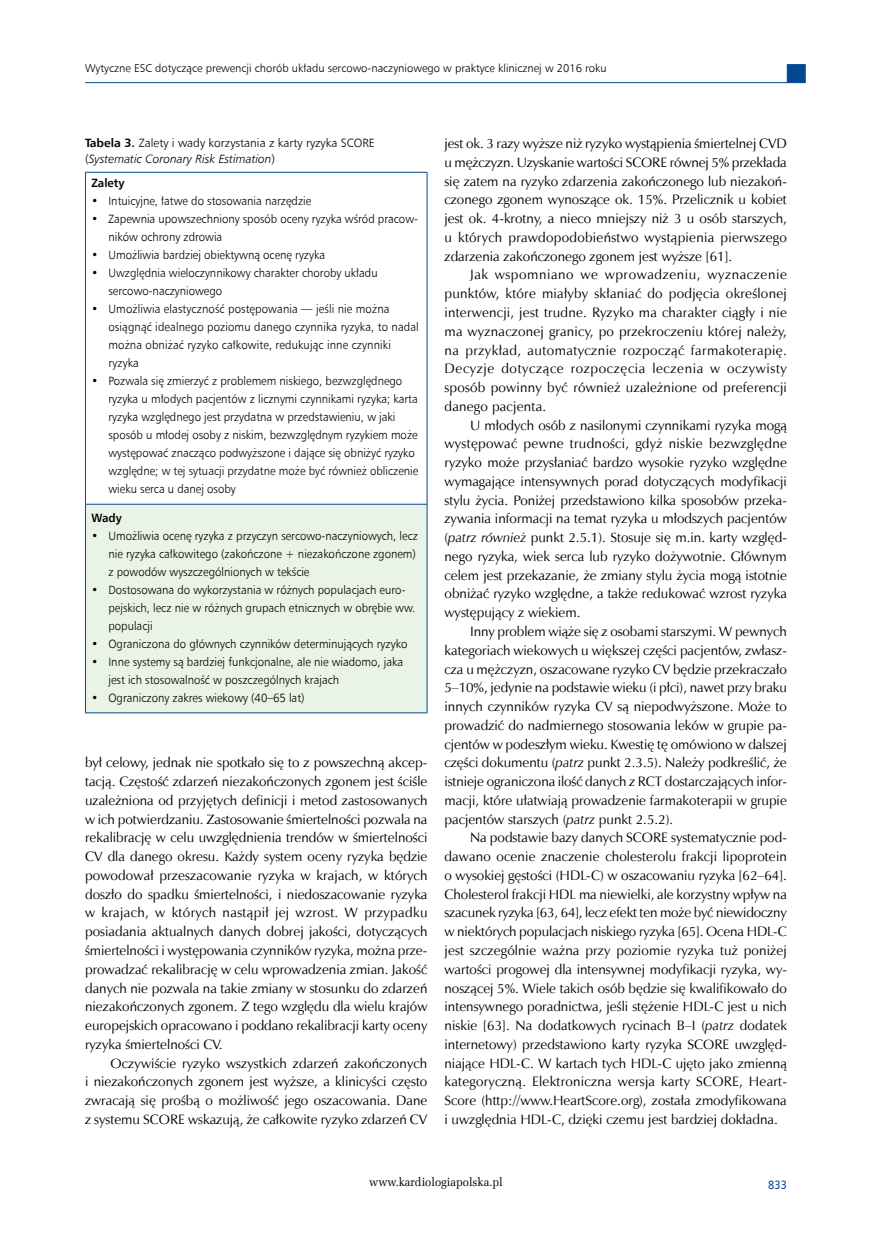
<style>
.page{position:relative;width:872px;height:1234px;background:#fff}
.page>*{position:absolute;margin:0;border:0;box-sizing:border-box;transform-origin:0 0}
.t1{font:13.65px/18.8px "Zapf Humnst EU";color:#000;text-align:justify}
.t2{font:12px/18px "Humnst 777 Lt EU";color:#000;scale:.95 1}
.t3{font:12px/16.5px "Humnst 777 Lt EU";color:#000}
.t4{font:12px "Zapf Ellipt EU";color:#000;scale:.95 1}
.t5{font:700 12px "Humnst 777 EU";color:#000;scale:.95 1}
.t6{font:12px "Humnst 777 EU";color:#004990;scale:.9 1}
.t7{font:11.25px "Humnst 777 Lt EU";color:#000}
.s1{font-family:"Humnst 777 EU";font-weight:700}
.s2{font-style:italic}
</style>
<div class="page">
<hr style="left:85px;top:82px;width:702px;height:1px;background:#004990">
<div style="left:787px;top:64px;width:18px;height:19px;background:#004990;border:1px solid #004990"></div>
<div style="left:85px;top:504px;width:342px;height:208px;background:#e9f4e7"></div>
<hr style="left:85px;top:172px;width:342px;height:1px;background:#004990">
<hr style="left:85px;top:173px;width:1px;height:330px;background:#004990">
<hr style="left:427px;top:173px;width:1px;height:330px;background:#004990">
<hr style="left:85px;top:503px;width:342px;height:1px;background:#004990">
<hr style="left:85px;top:504px;width:1px;height:208px;background:#004990">
<hr style="left:427px;top:504px;width:1px;height:208px;background:#004990">
<hr style="left:85px;top:712px;width:342px;height:1px;background:#004990">
<p class="t7" style="left:85px;top:61px;width:523px">Wytyczne ESC dotyczące prewencji chorób układu sercowo-naczyniowego w praktyce klinicznej w 2016 roku</p>
<p class="t3" style="left:85px;top:134px;width:291px"><span class="s1">Tabela 3.</span> Zalety i wady korzystania z karty ryzyka SCORE (<span class="s2">Systematic Coronary Risk Estimation</span>)</p>
<p class="t5" style="left:91px;top:175px;width:36px">Zalety</p>
<p class="t2" style="left:91px;top:192px;width:233px">• Intuicyjne, łatwe do stosowania narzędzie</p>
<p class="t2" style="left:108px;top:210px;width:327px;text-indent:-17px">• Zapewnia upowszechniony sposób oceny ryzyka wśród pracow&shy;ników ochrony zdrowia</p>
<p class="t2" style="left:91px;top:246px;width:247px">• Umożliwia bardziej obiektywną ocenę ryzyka</p>
<p class="t2" style="left:108px;top:264px;width:285px;text-indent:-17px">• Uwzględnia wieloczynnikowy charakter choroby układu sercowo-naczyniowego</p>
<p class="t2" style="left:108px;top:300px;width:328px;text-indent:-17px">• Umożliwia elastyczność postępowania — jeśli nie można osiągnąć idealnego poziomu danego czynnika ryzyka, to nadal można obniżać ryzyko całkowite, redukując inne czynniki ryzyka</p>
<p class="t2" style="left:108px;top:372px;width:328px;text-indent:-17px">• Pozwala się zmierzyć z problemem niskiego, bezwzględnego ryzyka u młodych pacjentów z licznymi czynnikami ryzyka; karta ryzyka względnego jest przydatna w przedstawieniu, w jaki sposób u młodej osoby z niskim, bezwzględnym ryzykiem może występować znacząco podwyższone i dające się obniżyć ryzyko względne; w tej sytuacji przydatne może być również obliczenie wieku serca u danej osoby</p>
<p class="t5" style="left:91px;top:510px;width:33px">Wady</p>
<p class="t2" style="left:108px;top:526px;width:327px;text-indent:-17px">• Umożliwia ocenę ryzyka z przyczyn sercowo-naczyniowych, lecz nie ryzyka całkowitego (zakończone + niezakończone zgonem) z powodów wyszczególnionych w tekście</p>
<p class="t2" style="left:108px;top:580px;width:324px;text-indent:-17px">• Dostosowana do wykorzystania w różnych populacjach euro&shy;pejskich, lecz nie w różnych grupach etnicznych w obrębie ww. populacji</p>
<p class="t2" style="left:91px;top:634px;width:334px">• Ograniczona do głównych czynników determinujących ryzyko</p>
<p class="t2" style="left:108px;top:652px;width:312px;text-indent:-17px">• Inne systemy są bardziej funkcjonalne, ale nie wiadomo, jaka jest ich stosowalność w poszczególnych krajach</p>
<p class="t2" style="left:91px;top:688px;width:226px">• Ograniczony zakres wiekowy (40–65 lat)</p>
<p class="t1" style="left:85px;top:753px;width:344px">był celowy, jednak nie spotkało się to z powszechną akcep&shy;tacją. Częstość zdarzeń niezakończonych zgonem jest ściśle uzależniona od przyjętych definicji i metod zastosowanych w ich potwierdzaniu. Zastosowanie śmiertelności pozwala na rekalibrację w celu uwzględnienia trendów w śmiertelności CV dla danego okresu. Każdy system oceny ryzyka będzie powodował przeszacowanie ryzyka w krajach, w których doszło do spadku śmiertelności, i niedoszacowanie ryzyka w krajach, w których nastąpił jej wzrost. W przypadku posiadania aktualnych danych dobrej jakości, dotyczących śmiertelności i występowania czynników ryzyka, można prze&shy;prowadzać rekalibrację w celu wprowadzenia zmian. Jakość danych nie pozwala na takie zmiany w stosunku do zdarzeń niezakończonych zgonem. Z tego względu dla wielu krajów europejskich opracowano i poddano rekalibracji karty oceny ryzyka śmiertelności CV.</p>
<p class="t1" style="left:85px;top:1053px;width:344px;text-indent:26px">Oczywiście ryzyko wszystkich zdarzeń zakończonych i niezakończonych zgonem jest wyższe, a klinicyści często zwracają się prośbą o możliwość jego oszacowania. Dane z systemu SCORE wskazują, że całkowite ryzyko zdarzeń CV</p>
<p class="t1" style="left:444px;top:134px;width:344px">jest ok. 3 razy wyższe niż ryzyko wystąpienia śmiertelnej CVD u mężczyzn. Uzyskanie wartości SCORE równej 5% przekłada się zatem na ryzyko zdarzenia zakończonego lub niezakoń&shy;czonego zgonem wynoszące ok. 15%. Przelicznik u kobiet jest ok. 4-krotny, a nieco mniejszy niż 3 u osób starszych, u których prawdopodobieństwo wystąpienia pierwszego zdarzenia zakończonego zgonem jest wyższe [61].</p>
<p class="t1" style="left:444px;top:265px;width:344px;text-indent:25px">Jak wspomniano we wprowadzeniu, wyznaczenie punktów, które miałyby skłaniać do podjęcia określonej interwencji, jest trudne. Ryzyko ma charakter ciągły i nie ma wyznaczonej granicy, po przekroczeniu której należy, na przykład, automatycznie rozpocząć farmakoterapię.<br>Decyzje dotyczące rozpoczęcia leczenia w oczywisty sposób powinny być również uzależnione od preferencji danego pacjenta.</p>
<p class="t1" style="left:444px;top:415px;width:344px;text-indent:26px">U młodych osób z nasilonymi czynnikami ryzyka mogą występować pewne trudności, gdyż niskie bezwzględne ryzyko może przysłaniać bardzo wysokie ryzyko względne wymagające intensywnych porad dotyczących modyfikacji stylu życia. Poniżej przedstawiono kilka sposobów przeka&shy;zywania informacji na temat ryzyka u młodszych pacjentów (<span class="s2">patrz również</span> punkt 2.5.1). Stosuje się m.in. karty względ&shy;nego ryzyka, wiek serca lub ryzyko dożywotnie. Głównym celem jest przekazanie, że zmiany stylu życia mogą istotnie obniżać ryzyko względne, a także redukować wzrost ryzyka występujący z wiekiem.</p>
<p class="t1" style="left:444px;top:622px;width:344px;text-indent:26px">Inny problem wiąże się z osobami starszymi. W pewnych kategoriach wiekowych u większej części pacjentów, zwłasz&shy;cza u mężczyzn, oszacowane ryzyko CV będzie przekraczało 5–10%, jedynie na podstawie wieku (i płci), nawet przy braku innych czynników ryzyka CV są niepodwyższone. Może to prowadzić do nadmiernego stosowania leków w grupie pa&shy;cjentów w podeszłym wieku. Kwestię tę omówiono w dalszej części dokumentu (<span class="s2">patrz</span> punkt 2.3.5). Należy podkreślić, że istnieje ograniczona ilość danych z RCT dostarczających infor&shy;macji, które ułatwiają prowadzenie farmakoterapii w grupie pacjentów starszych (<span class="s2">patrz</span> punkt 2.5.2).</p>
<p class="t1" style="left:444px;top:828px;width:344px;text-indent:26px">Na podstawie bazy danych SCORE systematycznie pod&shy;dawano ocenie znaczenie cholesterolu frakcji lipoprotein o wysokiej gęstości (HDL-C) w oszacowaniu ryzyka [62–64].<br>Cholesterol frakcji HDL ma niewielki, ale korzystny wpływ na szacunek ryzyka [63, 64], lecz efekt ten może być niewidoczny w niektórych populacjach niskiego ryzyka [65]. Ocena HDL-C jest szczególnie ważna przy poziomie ryzyka tuż poniżej wartości progowej dla intensywnej modyfikacji ryzyka, wy&shy;noszącej 5%. Wiele takich osób będzie się kwalifikowało do intensywnego poradnictwa, jeśli stężenie HDL-C jest u nich niskie [63]. Na dodatkowych rycinach B–I (<span class="s2">patrz</span> dodatek internetowy) przedstawiono karty ryzyka SCORE uwzględ&shy;niające HDL-C. W kartach tych HDL-C ujęto jako zmienną kategoryczną. Elektroniczna wersja karty SCORE, Heart-Score (http://www.HeartScore.org), została zmodyfikowana i uwzględnia HDL-C, dzięki czemu jest bardziej dokładna.</p>
<p class="t4" style="left:369px;top:1173px;width:142px">www.kardiologiapolska.pl</p>
<p class="t6" style="left:768px;top:1176px;width:22px">833</p>
</div>
